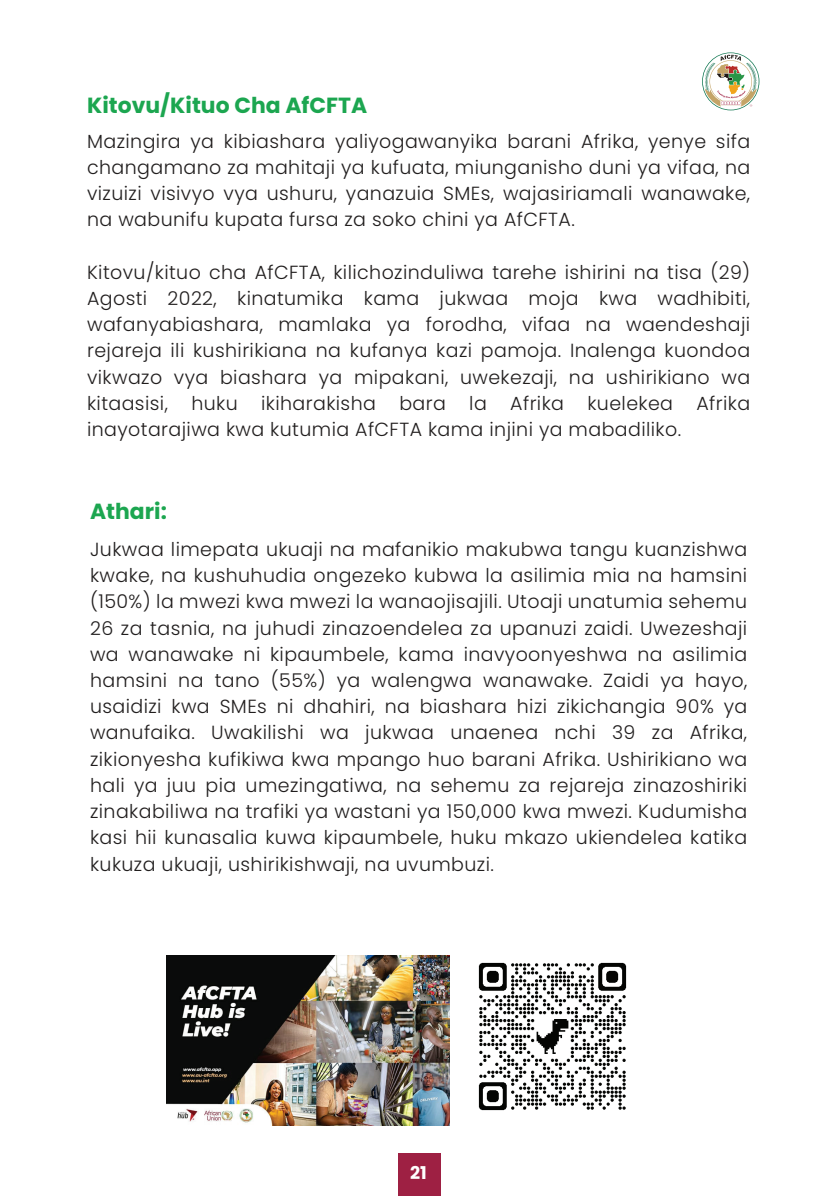
<style>
.page{position:relative;width:836px;height:1196px;background:#fff}
.page>*{position:absolute;margin:0;border:0;box-sizing:border-box;transform-origin:0 0}
.t1{font:700 21.8px "Poppins";color:#1ca650}
.t2{font:300 19px/26.2px "Poppins";letter-spacing:.02em;color:#211e1e;text-align:justify}
.t3{font:700 17.6px "Poppins";color:#fff}
</style>
<div class="page">
<svg style="left:702px;top:52px;width:57px;height:58px"></svg>
<div style="left:398px;top:1152px;width:42px;height:43px;background:#9e2043"></div>
<img style="left:167px;top:955px;width:282px;height:170px">
<img style="left:478px;top:962px;width:149px;height:149px">
<p class="t1" style="left:87px;top:92px;width:282px">Kitovu/Kituo Cha AfCFTA</p>
<p class="t2" style="left:87px;top:128px;width:664px">Mazingira ya kibiashara yaliyogawanyika barani Afrika, yenye sifa changamano za mahitaji ya kufuata, miunganisho duni ya vifaa, na vizuizi visivyo vya ushuru, yanazuia SMEs, wajasiriamali wanawake, na wabunifu kupata fursa za soko chini ya AfCFTA.</p>
<p class="t2" style="left:87px;top:259px;width:664px">Kitovu/kituo cha AfCFTA, kilichozinduliwa tarehe ishirini na tisa (29)<br>Agosti 2022, kinatumika kama jukwaa moja kwa wadhibiti, wafanyabiashara, mamlaka ya forodha, vifaa na waendeshaji rejareja ili kushirikiana na kufanya kazi pamoja. Inalenga kuondoa vikwazo vya biashara ya mipakani, uwekezaji, na ushirikiano wa kitaasisi, huku ikiharakisha bara la Afrika kuelekea Afrika inayotarajiwa kwa kutumia AfCFTA kama injini ya mabadiliko.</p>
<p class="t1" style="left:90px;top:499px;width:78px">Athari:</p>
<p class="t2" style="left:90px;top:536px;width:658px">Jukwaa limepata ukuaji na mafanikio makubwa tangu kuanzishwa kwake, na kushuhudia ongezeko kubwa la asilimia mia na hamsini (150%) la mwezi kwa mwezi la wanaojisajili. Utoaji unatumia sehemu 26 za tasnia, na juhudi zinazoendelea za upanuzi zaidi. Uwezeshaji wa wanawake ni kipaumbele, kama inavyoonyeshwa na asilimia hamsini na tano (55%) ya walengwa wanawake. Zaidi ya hayo, usaidizi kwa SMEs ni dhahiri, na biashara hizi zikichangia 90% ya wanufaika. Uwakilishi wa jukwaa unaenea nchi 39 za Afrika, zikionyesha kufikiwa kwa mpango huo barani Afrika. Ushirikiano wa hali ya juu pia umezingatiwa, na sehemu za rejareja zinazoshiriki zinakabiliwa na trafiki ya wastani ya 150,000 kwa mwezi. Kudumisha kasi hii kunasalia kuwa kipaumbele, huku mkazo ukiendelea katika kukuza ukuaji, ushirikishwaji, na uvumbuzi.</p>
<p class="t3" style="left:410px;top:1162px;width:18px">21</p>
</div>
